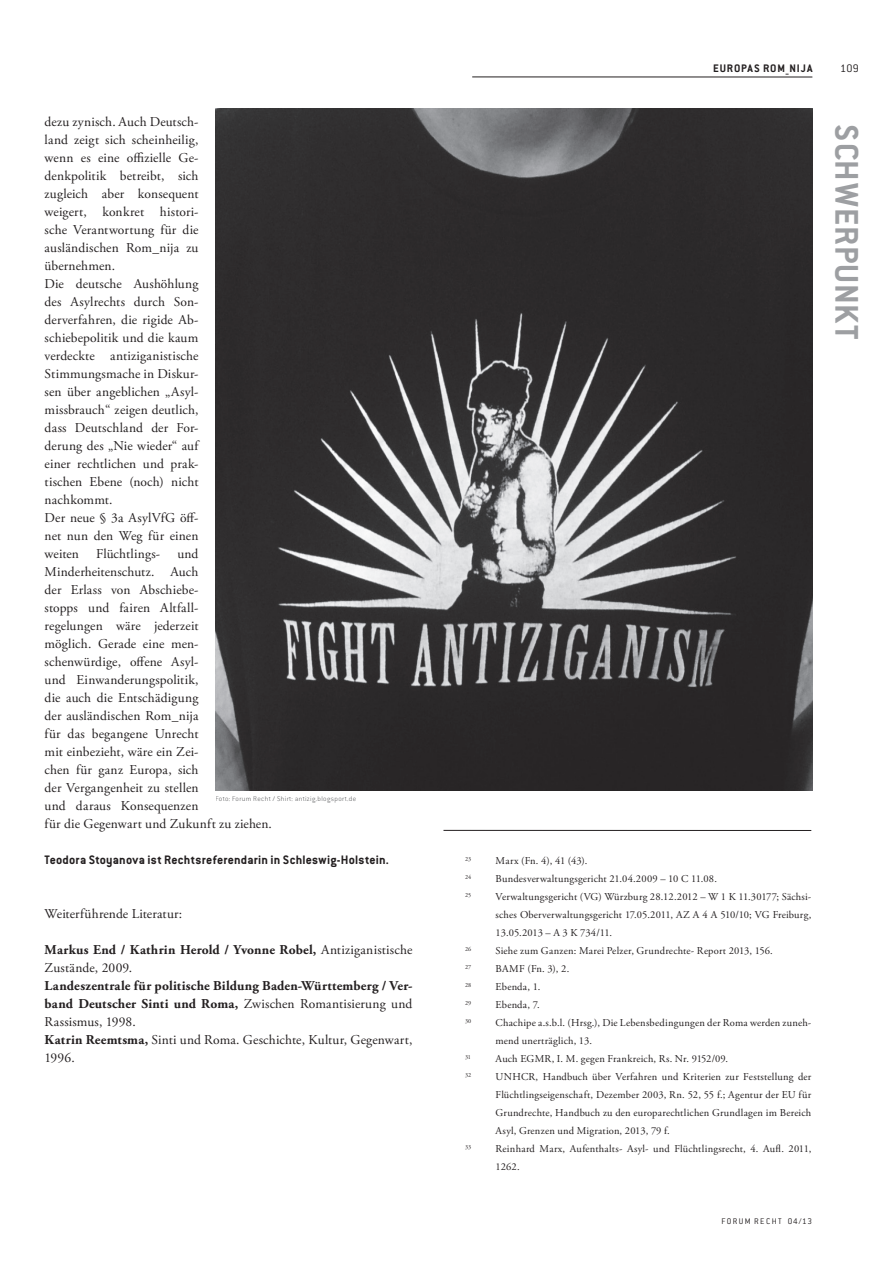
<style>
.page{position:relative;width:893px;height:1263px;background:#fff}
.page>*{position:absolute;margin:0;border:0;box-sizing:border-box;transform-origin:0 0}
.t1{font:700 36px "Conduit ITC";letter-spacing:.025em;color:#9d9fa2}
.t2{font:13.5px/18px "Adobe Garamond Pro";letter-spacing:.01em;color:#231f20}
.t3{font:700 13.5px/18px "Adobe Garamond Pro";letter-spacing:.015em;color:#231f20}
.t4{font:700 13.5px "Conduit ITC";letter-spacing:.015em;color:#231f20}
.t5{font:700 12px "Conduit ITC";letter-spacing:.075em;color:#231f20}
.t6{font:300 12px "Conduit ITC";color:#231f20}
.t7{font:10.5px/18px "Adobe Garamond Pro";letter-spacing:.02em;color:#231f20}
.t8{font:300 9px "Conduit ITC";letter-spacing:.155em;color:#231f20}
.t9{font:200 7.5px "Conduit ITC";letter-spacing:.05em;color:#57585a}
.t10{font:6.15px "Adobe Garamond Pro";letter-spacing:.015em;color:#231f20}
.s1{font-weight:400}
</style>
<div class="page">
<hr style="left:472px;top:77px;width:340px;height:1px;background:#231f20">
<img style="left:216px;top:109px;width:596px;height:682px">
<hr style="left:443px;top:830px;width:368px;height:1px;background:#231f20">
<p class="t2" style="left:45px;top:113px;width:155px">dezu zynisch. Auch Deutsch&shy;land zeigt sich scheinheilig, wenn es eine offizielle Ge&shy;denkpolitik betreibt, sich zugleich aber konsequent weigert, konkret histori&shy;sche Verantwortung für die ausländischen Rom_nija zu übernehmen.<br>Die deutsche Aushöhlung des Asylrechts durch Son&shy;derverfahren, die rigide Ab&shy;schiebepolitik und die kaum verdeckte antiziganistische<br>Stimmungsmache in Diskur&shy;sen über angeblichen „Asyl&shy;missbrauch“ zeigen deutlich, dass Deutschland der For&shy;derung des „Nie wieder“ auf einer rechtlichen und prak&shy;tischen Ebene (noch) nicht nachkommt.<br>Der neue § 3a AsylVfG öff&shy;net nun den Weg für einen weiten</p>
<p class="t2" style="left:45px;top:545px;width:229px;text-indent:133px">und<br>Minderheitenschutz. Auch<br>der Erlass von Abschiebe-<br>stopps und fairen Altfall-<br>regelungen wäre jederzeit<br>möglich. Gerade eine men&shy;schenwürdige, offene Asyl-<br>und Einwanderungspolitik,<br>die auch die Entschädigung<br>der ausländischen Rom_nija<br>für das begangene Unrecht<br>mit einbezieht, wäre ein Zei-<br>chen für ganz Europa, sich<br>der Vergangenheit zu stellen<br>und daraus Konsequenzen<br>für die Gegenwart und Zukunft zu ziehen.</p>
<p class="t4" style="left:45px;top:851px;width:346px">Teodora Stoyanova ist Rechtsreferendarin in Schleswig-Holstein.</p>
<p class="t2" style="left:96px;top:545px;width:66px">Flüchtlings-</p>
<p class="t9" style="left:216px;top:794px;width:142px">Foto: Forum Recht / Shirt: antizig.blogsport.de</p>
<p class="t2" style="left:45px;top:905px;width:139px">Weiterführende Literatur:</p>
<p class="t3" style="left:45px;top:941px;width:369px">Markus End / Kathrin Herold / Yvonne Robel, <span class="s1">Antiziganistische<br>Zustände, 2009.</span></p>
<p class="t3" style="left:45px;top:977px;width:369px">Landeszentrale für politische Bildung Baden-Württemberg / Ver&shy;band Deutscher Sinti und Roma, <span class="s1">Zwischen Romantisierung und Rassismus, 1998.<br></span>Katrin Reemtsma, <span class="s1">Sinti und Roma. Geschichte, Kultur, Gegenwart, 1996.</span></p>
<p class="t5" style="left:713px;top:61px;width:101px">EUROPAS ROM_NIjA</p>
<p class="t6" style="left:840px;top:61px;width:20px">109</p>
<h1 class="t1" style="left:869px;top:124px;width:216px;rotate:90deg">SCHWERPUNKT</h1>
<p class="t10" style="left:465px;top:855px;width:8px">23</p>
<p class="t10" style="left:465px;top:873px;width:8px">24</p>
<p class="t10" style="left:465px;top:891px;width:8px">25</p>
<p class="t10" style="left:465px;top:945px;width:8px">26</p>
<p class="t10" style="left:465px;top:963px;width:8px">27</p>
<p class="t10" style="left:465px;top:981px;width:8px">28</p>
<p class="t10" style="left:465px;top:999px;width:8px">29</p>
<p class="t10" style="left:465px;top:1017px;width:8px">30</p>
<p class="t10" style="left:465px;top:1053px;width:7px">31</p>
<p class="t10" style="left:465px;top:1071px;width:8px">32</p>
<p class="t10" style="left:465px;top:1143px;width:8px">33</p>
<p class="t7" style="left:496px;top:852px;width:317px">Marx (Fn. 4), 41 (43).<br>Bundesverwaltungsgericht 21.04.2009 – 10 C 11.08.<br>Verwaltungsgericht (VG) Würzburg 28.12.2012 – W 1 K 11.30177; Sächsi&shy;sches Oberverwaltungsgericht 17.05.2011, AZ A 4 A 510/10; VG Freiburg, 13.05.2013 – A 3 K 734/11.<br>Siehe zum Ganzen: Marei Pelzer, Grundrechte- Report 2013, 156.<br>BAMF (Fn. 3), 2.<br>Ebenda, 1.<br>Ebenda, 7.<br>Chachipe a.s.b.l. (Hrsg.), Die Lebensbedingungen der Roma werden zuneh&shy;mend unerträglich, 13.<br>Auch EGMR, I. M. gegen Frankreich, Rs. Nr. 9152/09.<br>UNHCR, Handbuch über Verfahren und Kriterien zur Feststellung der Flüchtlingseigenschaft, Dezember 2003, Rn. 52, 55 f.; Agentur der EU für Grundrechte, Handbuch zu den europarechtlichen Grundlagen im Bereich Asyl, Grenzen und Migration, 2013, 79 f.<br>Reinhard Marx, Aufenthalts- Asyl- und Flüchtlingsrecht, 4. Aufl. 2011, 1262.</p>
<p class="t8" style="left:722px;top:1216px;width:92px">FORUM RECHT 04/13</p>
</div>
